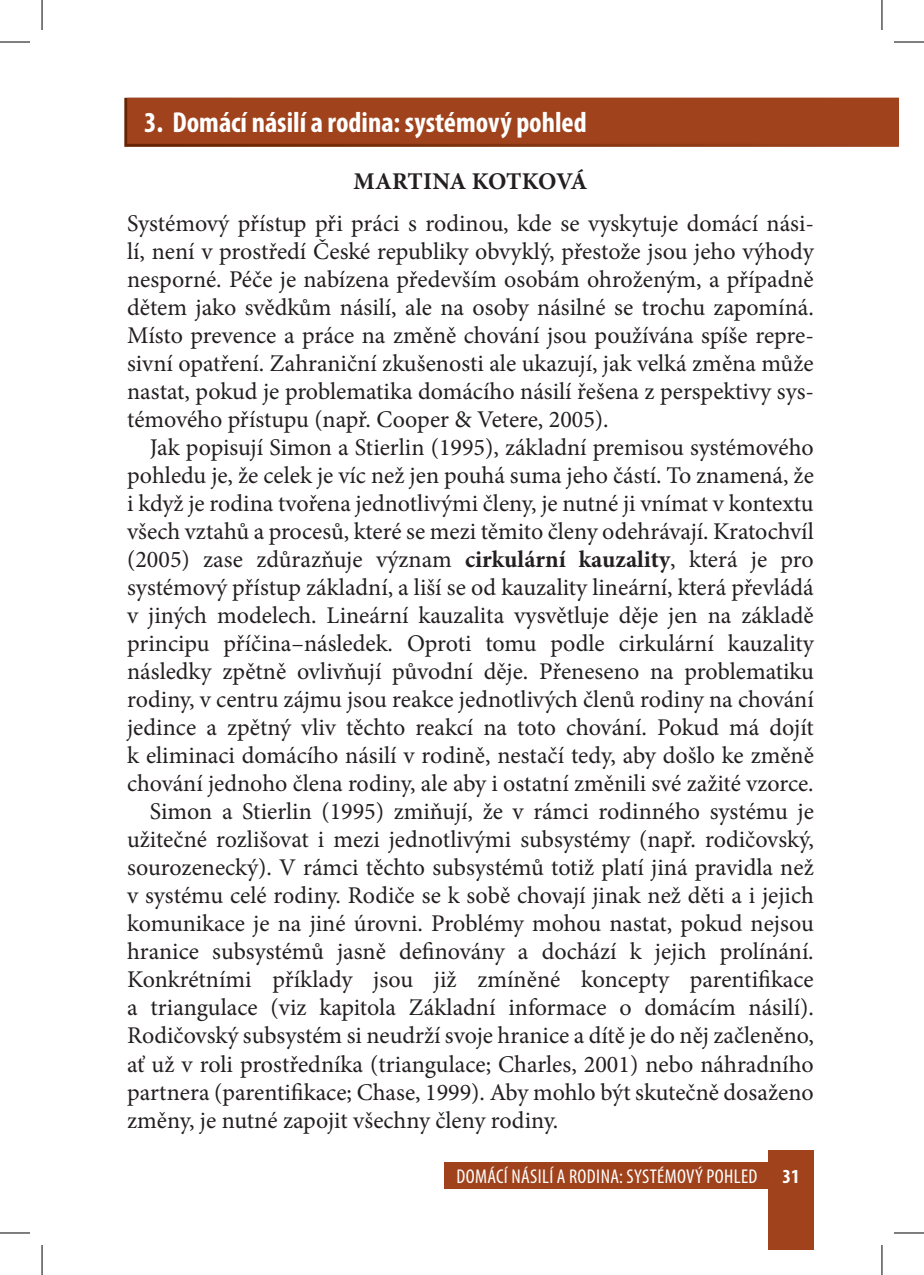
<style>
.page{position:relative;width:924px;height:1275px;background:#fff}
.page>*{position:absolute;margin:0;border:0;box-sizing:border-box;transform-origin:0 0}
.t1{font:700 condensed 29px "Myriad Pro";color:#fff}
.t2{font:24px/28px "Minion Pro";color:#231f20;text-align:justify}
.t3{font:700 24px "Minion Pro";letter-spacing:-.01em;color:#231f20}
.t4{font:condensed 20px "Myriad Pro";letter-spacing:.02em;color:#fff}
.t5{font:700 condensed 20px "Myriad Pro";color:#fff}
.s1{font-weight:700}
</style>
<div class="page">
<div style="left:768px;top:1150px;width:45px;height:100px;background:#a0431d"></div>
<div style="left:124px;top:98px;width:774px;height:49px;background:linear-gradient(to right,#652501,#9f431e)"></div>
<div style="left:127px;top:98px;width:771px;height:46px;background:#a0431d"></div>
<div style="left:445px;top:1162px;width:323px;height:26px;background:#a0431d"></div>
<hr style="left:0;top:42px;width:30px;height:1px;background:#000">
<hr style="left:893px;top:42px;width:30px;height:1px;background:#000">
<hr style="left:0;top:1232px;width:30px;height:1px;background:#000">
<hr style="left:893px;top:1232px;width:30px;height:1px;background:#000">
<hr style="left:42px;top:0;width:1px;height:30px;background:#000">
<hr style="left:42px;top:1245px;width:1px;height:30px;background:#000">
<hr style="left:881px;top:0;width:1px;height:30px;background:#000">
<hr style="left:881px;top:1245px;width:1px;height:30px;background:#000">
<p class="t1" style="left:144px;top:112px;width:444px">3. Domácí násilí a rodina: systémový pohled</p>
<p class="t3" style="left:353px;top:172px;width:235px">MARTINA KOTKOVÁ</p>
<p class="t2" style="left:127px;top:211px;width:688px">Systémový přístup při práci s rodinou, kde se vyskytuje domácí nási&shy;lí, není v prostředí České republiky obvyklý, přestože jsou jeho výhody nesporné. Péče je nabízena především osobám ohroženým, a případně dětem jako svědkům násilí, ale na osoby násilné se trochu zapomíná.<br>Místo prevence a práce na změně chování jsou používána spíše repre&shy;sivní opatření. Zahraniční zkušenosti ale ukazují, jak velká změna může nastat, pokud je problematika domácího násilí řešena z perspektivy sys&shy;témového přístupu (např. Cooper &amp; Vetere, 2005).</p>
<p class="t2" style="left:150px;top:435px;width:665px">Jak popisují Simon a Stierlin (1995), základní premisou systémového</p>
<p class="t2" style="left:127px;top:463px;width:688px">pohledu je, že celek je víc než jen pouhá suma jeho částí. To znamená, že</p>
<p class="t2" style="left:127px;top:491px;width:687px">i když je rodina tvořena jednotlivými členy, je nutné ji vnímat v kontextu</p>
<p class="t2" style="left:127px;top:519px;width:687px">všech vztahů a procesů, které se mezi těmito členy odehrávají. Kratochvíl</p>
<p class="t2" style="left:127px;top:547px;width:687px">(2005) zase zdůrazňuje význam <span class="s1">cirkulární kauzality</span>, která je pro</p>
<p class="t2" style="left:127px;top:575px;width:687px">systémový přístup základní, a liší se od kauzality lineární, která převládá</p>
<p class="t2" style="left:127px;top:603px;width:687px">v jiných modelech. Lineární kauzalita vysvětluje děje jen na základě</p>
<p class="t2" style="left:127px;top:631px;width:687px">principu příčina–následek. Oproti tomu podle cirkulární kauzality</p>
<p class="t2" style="left:127px;top:659px;width:688px">následky zpětně ovlivňují původní děje. Přeneseno na problematiku</p>
<p class="t2" style="left:127px;top:687px;width:687px">rodiny, v centru zájmu jsou reakce jednotlivých členů rodiny na chování</p>
<p class="t2" style="left:127px;top:715px;width:687px">jedince a zpětný vliv těchto reakcí na toto chování. Pokud má dojít</p>
<p class="t2" style="left:127px;top:743px;width:688px">k eliminaci domácího násilí v rodině, nestačí tedy, aby došlo ke změně</p>
<p class="t2" style="left:127px;top:771px;width:687px">chování jednoho člena rodiny, ale aby i ostatní změnili své zažité vzorce.</p>
<p class="t2" style="left:150px;top:799px;width:665px">Simon a Stierlin (1995) zmiňují, že v rámci rodinného systému je</p>
<p class="t2" style="left:127px;top:827px;width:687px">užitečné rozlišovat i mezi jednotlivými subsystémy (např. rodičovský,</p>
<p class="t2" style="left:127px;top:855px;width:687px">sourozenecký). V rámci těchto subsystémů totiž platí jiná pravidla než</p>
<p class="t2" style="left:127px;top:883px;width:688px">v systému celé rodiny. Rodiče se k sobě chovají jinak než děti a i jejich</p>
<p class="t2" style="left:127px;top:911px;width:687px">komunikace je na jiné úrovni. Problémy mohou nastat, pokud nejsou</p>
<p class="t2" style="left:127px;top:939px;width:687px">hranice subsystémů jasně definovány a dochází k jejich prolínání.</p>
<p class="t2" style="left:127px;top:967px;width:687px">Konkrétními příklady jsou již zmíněné koncepty parentifikace</p>
<p class="t2" style="left:127px;top:995px;width:688px">a triangulace (viz kapitola Základní informace o domácím násilí).</p>
<p class="t2" style="left:127px;top:1023px;width:688px">Rodičovský subsystém si neudrží svoje hranice a dítě je do něj začleněno,</p>
<p class="t2" style="left:127px;top:1051px;width:687px">ať už v roli prostředníka (triangulace; Charles, 2001) nebo náhradního</p>
<p class="t2" style="left:127px;top:1079px;width:687px">partnera (parentifikace; Chase, 1999). Aby mohlo být skutečně dosaženo</p>
<p class="t2" style="left:127px;top:1107px;width:432px">změny, je nutné zapojit všechny členy rodiny.</p>
<p class="t4" style="left:456px;top:1169px;width:302px">DOMÁCÍ NÁSILÍ A RODINA: SYSTÉMOVÝ POHLED</p>
<p class="t5" style="left:782px;top:1169px;width:19px">31</p>
</div>
